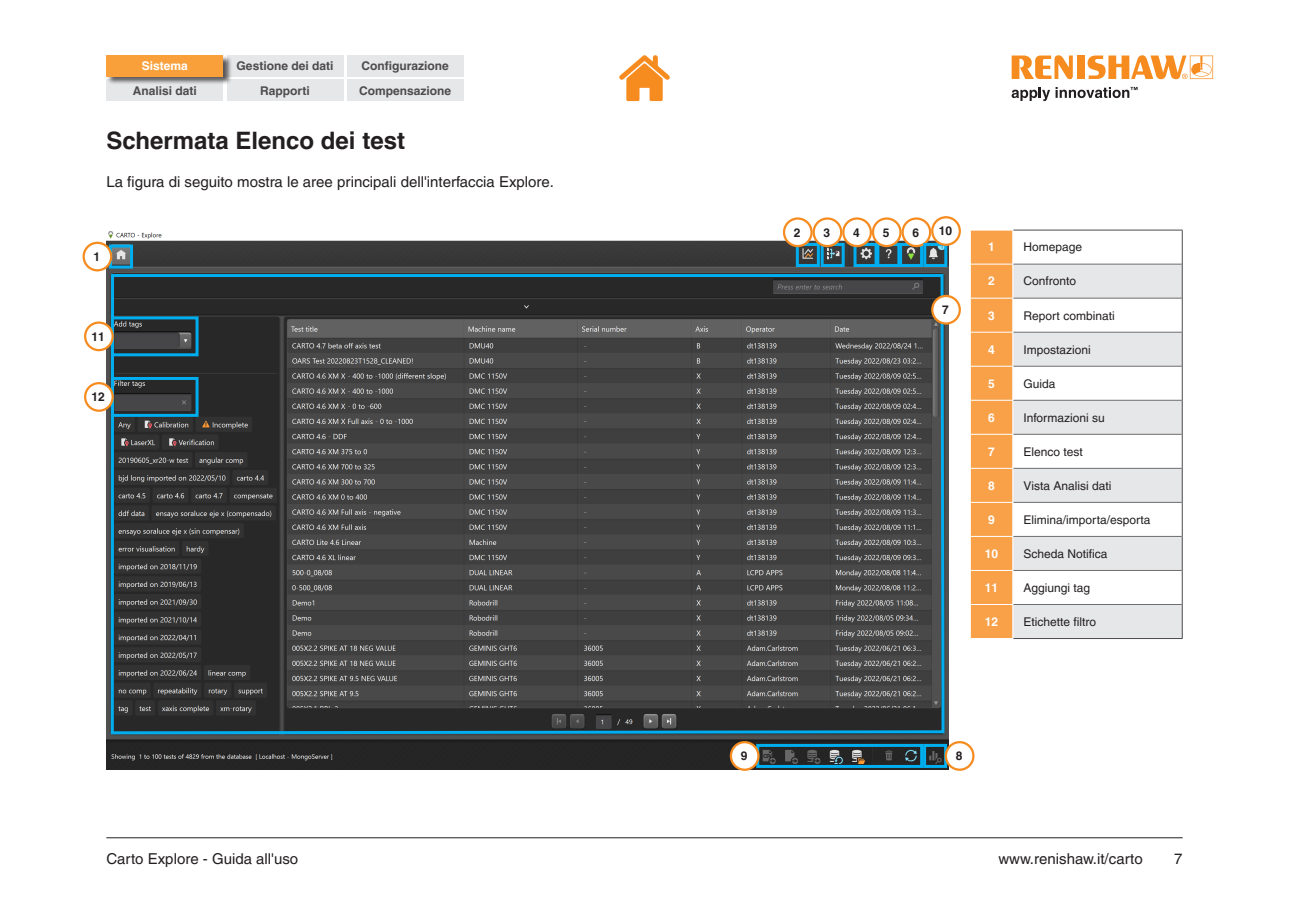
<style>
.page{position:relative;width:1289px;height:919px;background:#fff}
.page>*{position:absolute;margin:0;border:0;box-sizing:border-box;transform-origin:0 0}
.t1{font:700 24px "Helvetica LT Pro";color:#231f20}
.t2{font:15px "Helvetica LT Pro";color:#231f20}
.t3{font:12px "Helvetica LT Pro";color:#231f20}
.t4{font:700 12px/24.5px "Helvetica LT Pro";color:#4d4b4d;text-align:center}
.t5{font:700 12px "Helvetica LT Pro";color:#fff}
.t6{font:700 12px "Helvetica LT Pro";color:#231f20}
</style>
<div class="page">
<hr style="left:106px;top:837px;width:1076px;height:1px;background:#231f20">
<svg style="left:619px;top:55px;width:51px;height:46px"></svg>
<div style="left:970px;top:231px;width:42px;height:407px;background:#f9a149"></div>
<svg style="left:1013px;top:265px;width:168px;height:373px;fill:#e6e7e9"></svg>
<hr style="left:1013px;top:230px;width:169px;height:1px;background:#4d4b4d">
<hr style="left:1181px;top:230px;width:1px;height:34px;background:#4d4b4d">
<hr style="left:1181px;top:264px;width:1px;height:34px;background:#4d4b4d">
<hr style="left:1181px;top:298px;width:1px;height:34px;background:#4d4b4d">
<hr style="left:1181px;top:332px;width:1px;height:34px;background:#4d4b4d">
<hr style="left:1181px;top:366px;width:1px;height:34px;background:#4d4b4d">
<hr style="left:1181px;top:400px;width:1px;height:34px;background:#4d4b4d">
<hr style="left:1181px;top:434px;width:1px;height:34px;background:#4d4b4d">
<hr style="left:1181px;top:468px;width:1px;height:34px;background:#4d4b4d">
<hr style="left:1181px;top:502px;width:1px;height:34px;background:#4d4b4d">
<hr style="left:1181px;top:536px;width:1px;height:34px;background:#4d4b4d">
<hr style="left:1181px;top:570px;width:1px;height:34px;background:#4d4b4d">
<hr style="left:1181px;top:604px;width:1px;height:34px;background:#4d4b4d">
<hr style="left:1013px;top:638px;width:169px;height:1px;background:#4d4b4d">
<hr style="left:1013px;top:264px;width:168px;height:1px;background:#6e6e6f">
<hr style="left:1013px;top:298px;width:168px;height:1px;background:#6e6e6f">
<hr style="left:1013px;top:332px;width:168px;height:1px;background:#6e6e6f">
<hr style="left:1013px;top:366px;width:168px;height:1px;background:#6e6e6f">
<hr style="left:1013px;top:400px;width:168px;height:1px;background:#6e6e6f">
<hr style="left:1013px;top:434px;width:168px;height:1px;background:#6e6e6f">
<hr style="left:1013px;top:468px;width:168px;height:1px;background:#6e6e6f">
<hr style="left:1013px;top:502px;width:168px;height:1px;background:#6e6e6f">
<hr style="left:1013px;top:536px;width:168px;height:1px;background:#6e6e6f">
<hr style="left:1013px;top:570px;width:168px;height:1px;background:#6e6e6f">
<hr style="left:1013px;top:604px;width:168px;height:1px;background:#6e6e6f">
<hr style="left:969px;top:264px;width:44px;height:1px;background:#fff">
<hr style="left:969px;top:298px;width:44px;height:1px;background:#fff">
<hr style="left:969px;top:332px;width:44px;height:1px;background:#fff">
<hr style="left:969px;top:366px;width:44px;height:1px;background:#fff">
<hr style="left:969px;top:400px;width:44px;height:1px;background:#fff">
<hr style="left:969px;top:434px;width:44px;height:1px;background:#fff">
<hr style="left:969px;top:468px;width:44px;height:1px;background:#fff">
<hr style="left:969px;top:502px;width:44px;height:1px;background:#fff">
<hr style="left:969px;top:536px;width:44px;height:1px;background:#fff">
<hr style="left:969px;top:570px;width:44px;height:1px;background:#fff">
<hr style="left:969px;top:604px;width:44px;height:1px;background:#fff">
<img style="left:106px;top:231px;width:842px;height:538px">
<div style="left:109px;top:244px;width:24px;height:24px;border:3px solid #00aeef"></div>
<div style="left:899px;top:243px;width:24px;height:24px;border:3px solid #00aeef"></div>
<div style="left:876px;top:243px;width:24px;height:24px;border:3px solid #00aeef"></div>
<div style="left:853px;top:243px;width:24px;height:24px;border:3px solid #00aeef"></div>
<svg style="left:109px;top:272px;width:837px;height:463px;background:#414546"></svg>
<div style="left:923px;top:743px;width:24px;height:24px;border:3px solid #00aeef"></div>
<div style="left:756px;top:743px;width:167px;height:24px;border:3px solid #00aeef"></div>
<div style="left:820px;top:243px;width:24px;height:24px;border:3px solid #00aeef"></div>
<div style="left:795px;top:243px;width:24px;height:24px;border:3px solid #00aeef"></div>
<div style="left:84px;top:243px;width:27px;height:27px;background:#fff;border-radius:50%"></div>
<div style="left:82px;top:242px;width:30px;height:29px;border:2px solid #f68c1f;border-radius:50%"></div>
<div style="left:784px;top:218px;width:27px;height:28px;background:#fff;border-radius:50%"></div>
<div style="left:783px;top:217px;width:29px;height:30px;border:2px solid #f68c1f;border-radius:50%"></div>
<div style="left:813px;top:218px;width:28px;height:28px;background:#fff;border-radius:50%"></div>
<div style="left:812px;top:217px;width:30px;height:30px;border:2px solid #f68c1f;border-radius:50%"></div>
<div style="left:843px;top:218px;width:27px;height:28px;background:#fff;border-radius:50%"></div>
<div style="left:842px;top:217px;width:30px;height:30px;border:2px solid #f68c1f;border-radius:50%"></div>
<div style="left:873px;top:218px;width:27px;height:28px;background:#fff;border-radius:50%"></div>
<div style="left:871px;top:217px;width:30px;height:30px;border:2px solid #f68c1f;border-radius:50%"></div>
<div style="left:902px;top:218px;width:28px;height:28px;background:#fff;border-radius:50%"></div>
<div style="left:901px;top:217px;width:30px;height:30px;border:2px solid #f68c1f;border-radius:50%"></div>
<div style="left:932px;top:296px;width:27px;height:27px;background:#fff;border-radius:50%"></div>
<div style="left:931px;top:295px;width:29px;height:29px;border:2px solid #f68c1f;border-radius:50%"></div>
<div style="left:945px;top:742px;width:28px;height:27px;background:#fff;border-radius:50%"></div>
<div style="left:944px;top:741px;width:30px;height:29px;border:2px solid #f68c1f;border-radius:50%"></div>
<div style="left:731px;top:742px;width:27px;height:27px;background:#fff;border-radius:50%"></div>
<div style="left:729px;top:741px;width:30px;height:29px;border:2px solid #f68c1f;border-radius:50%"></div>
<div style="left:923px;top:243px;width:24px;height:24px;border:3px solid #00aeef"></div>
<div style="left:932px;top:217px;width:27px;height:28px;background:#fff;border-radius:50%"></div>
<div style="left:931px;top:216px;width:29px;height:30px;border:2px solid #f68c1f;border-radius:50%"></div>
<div style="left:111px;top:316px;width:87px;height:40px;border:3px solid #00aeef"></div>
<div style="left:111px;top:377px;width:87px;height:40px;border:3px solid #00aeef"></div>
<div style="left:85px;top:322px;width:28px;height:28px;background:#fff;border-radius:50%"></div>
<div style="left:84px;top:321px;width:30px;height:30px;border:2px solid #f68c1f;border-radius:50%"></div>
<div style="left:85px;top:383px;width:28px;height:27px;background:#fff;border-radius:50%"></div>
<div style="left:84px;top:382px;width:30px;height:30px;border:2px solid #f68c1f;border-radius:50%"></div>
<svg style="left:1011px;top:55px;width:61px;height:24px"></svg>
<div style="left:1077px;top:55px;width:7px;height:24px;background:#f68c1f"></div>
<svg style="left:1087px;top:55px;width:125px;height:24px"></svg>
<svg style="left:1011px;top:87px;width:126px;height:14px"></svg>
<div style="left:106px;top:80px;width:117px;height:21px;background:#e6e7e9"></div>
<div style="left:226px;top:55px;width:117px;height:22px;background:#e6e7e9"></div>
<div style="left:226px;top:80px;width:117px;height:21px;background:#e6e7e9"></div>
<div style="left:347px;top:55px;width:116px;height:22px;background:#e6e7e9"></div>
<div style="left:347px;top:80px;width:116px;height:21px;background:#e6e7e9"></div>
<div style="left:106px;top:55px;width:126px;height:30px;background:#231f20;opacity:.75"></div>
<div style="left:106px;top:55px;width:117px;height:22px;background:#f9a03a"></div>
<p class="t5" style="left:142px;top:59px;width:48px">Sistema</p>
<p class="t4" style="left:133px;top:78px;width:66px">Analisi dati</p>
<p class="t4" style="left:237px;top:54px;width:98px">Gestione dei dati<br>Rapporti</p>
<p class="t4" style="left:359px;top:54px;width:94px;text-align:left">Configurazione<br>Compensazione</p>
<h1 class="t1" style="left:106px;top:126px;width:300px">Schermata Elenco dei test</h1>
<p class="t2" style="left:106px;top:173px;width:449px">La figura di seguito mostra le aree principali dell'interfaccia Explore.</p>
<p class="t6" style="left:93px;top:249px;width:8px">1</p>
<p class="t6" style="left:92px;top:329px;width:15px">11</p>
<p class="t6" style="left:92px;top:389px;width:15px">12</p>
<p class="t6" style="left:793px;top:225px;width:8px">2</p>
<p class="t6" style="left:823px;top:225px;width:8px">3</p>
<p class="t6" style="left:853px;top:225px;width:8px">4</p>
<p class="t6" style="left:882px;top:225px;width:8px">5</p>
<p class="t6" style="left:912px;top:225px;width:8px">6</p>
<p class="t6" style="left:938px;top:224px;width:15px">10</p>
<p class="t6" style="left:942px;top:302px;width:8px">7</p>
<p class="t5" style="left:988px;top:240px;width:8px">1</p>
<p class="t3" style="left:1023px;top:240px;width:60px">Homepage</p>
<p class="t5" style="left:988px;top:274px;width:8px">2</p>
<p class="t3" style="left:1023px;top:274px;width:54px">Confronto</p>
<p class="t5" style="left:988px;top:308px;width:8px">3</p>
<p class="t3" style="left:1023px;top:308px;width:93px">Report combinati</p>
<p class="t5" style="left:988px;top:342px;width:8px">4</p>
<p class="t3" style="left:1023px;top:342px;width:69px">Impostazioni</p>
<p class="t5" style="left:988px;top:376px;width:8px">5</p>
<p class="t3" style="left:1023px;top:376px;width:34px">Guida</p>
<p class="t5" style="left:988px;top:410px;width:8px">6</p>
<p class="t3" style="left:1023px;top:410px;width:83px">Informazioni su</p>
<p class="t5" style="left:988px;top:444px;width:8px">7</p>
<p class="t3" style="left:1023px;top:444px;width:61px">Elenco test</p>
<p class="t5" style="left:988px;top:478px;width:8px">8</p>
<p class="t3" style="left:1023px;top:478px;width:90px">Vista Analisi dati</p>
<p class="t5" style="left:988px;top:512px;width:8px">9</p>
<p class="t3" style="left:1023px;top:512px;width:128px">Elimina/importa/esporta</p>
<p class="t5" style="left:984px;top:546px;width:15px">10</p>
<p class="t3" style="left:1023px;top:546px;width:86px">Scheda Notifica</p>
<p class="t5" style="left:984px;top:580px;width:15px">11</p>
<p class="t3" style="left:1023px;top:580px;width:68px">Aggiungi tag</p>
<p class="t5" style="left:984px;top:614px;width:15px">12</p>
<p class="t3" style="left:1023px;top:614px;width:74px">Etichette filtro</p>
<p class="t6" style="left:740px;top:748px;width:8px">9</p>
<p class="t6" style="left:955px;top:748px;width:8px">8</p>
<p class="t2" style="left:106px;top:849px;width:193px">Carto Explore - Guida all'uso</p>
<p class="t2" style="left:998px;top:849px;width:146px">www.renishaw.it/carto</p>
<p class="t2" style="left:1174px;top:849px;width:10px">7</p>
</div>
